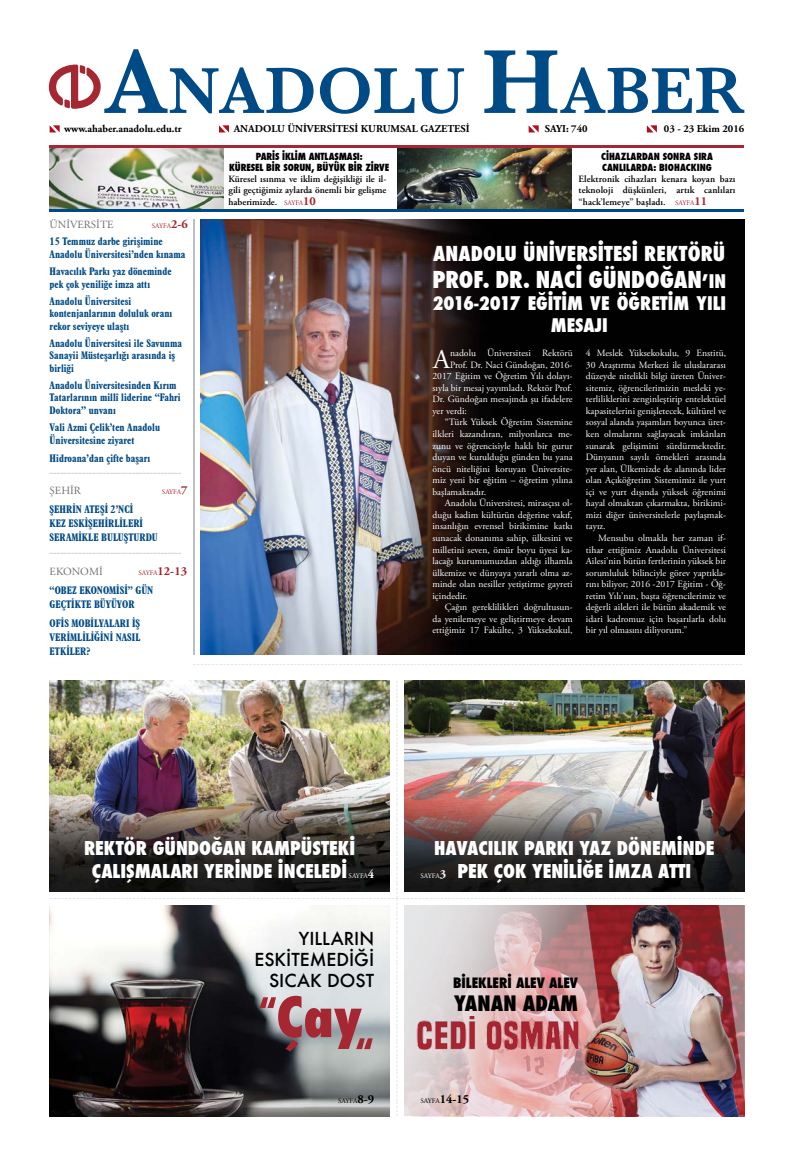
<style>
.page{position:relative;width:794px;height:1166px;background:#fff}
.page>*{position:absolute;margin:0;border:0;box-sizing:border-box;transform-origin:0 0}
.t1{font:800 condensed 53.81px "Futura";color:#a52731}
.t2{font:27.04px "Adobe Garamond Pro";color:#fff}
.t3{font:800 condensed 22.75px "Futura";color:#fff}
.t4{font:800 condensed 20.82px "Futura";color:#000}
.t5{font:800 condensed 20.12px "Futura";letter-spacing:.005em;color:#fff}
.t6{font:800 condensed 18.64px/22.4px "Futura";color:#fff;text-align:center}
.t7{font:800 condensed 18.38px/22.1px "Futura";color:#fff;text-align:center}
.t8{font:500 17.5px/21px "Futura";color:#000;text-align:right}
.t9{font:800 condensed 14px "Futura";color:#000}
.t10{font:10.94px "Hoefler Text";color:#bcbec0}
.t11{font:10.94px "Adobe Garamond Pro";color:#6d6e71}
.t12{font:700 condensed 10.5px/14px "Aldine 721 BT";color:#004a85}
.t13{font:10.5px "Minion Pro";color:#d1d3d4}
.t14{font:700 10.5px "Adobe Garamond Pro";color:#000}
.t15{font:9.62px/11.5px "Adobe Garamond Pro";color:#fff;text-align:justify}
.t16{font:600 9.62px/11.5px "Adobe Garamond Pro";color:#000;text-align:justify}
.t17{font:800 condensed 9.62px/11.5px "Futura";letter-spacing:-.01em;color:#000;text-align:center}
.t18{font:7px "Adobe Garamond Pro";letter-spacing:-.02em;color:#a52731}
.t19{font:7px "Adobe Garamond Pro";letter-spacing:-.02em;color:#000}
.t20{font:7px "Adobe Garamond Pro";letter-spacing:-.02em;color:#fff}
.s1{font-weight:700;font-size:12.25px}
.s2{font-weight:400;font-size:7px;color:#a52731}
.s3{font-weight:700;font-size:12.25px;color:#a52731}
.s4{font-size:18.38px}
</style>
<div class="page">
<svg style="left:48px;top:49px;width:265px;height:64px"></svg>
<svg style="left:320px;top:67px;width:144px;height:47px"></svg>
<svg style="left:484px;top:50px;width:260px;height:63px"></svg>
<svg style="left:50px;top:125px;width:10px;height:7px"></svg>
<svg style="left:219px;top:125px;width:10px;height:7px"></svg>
<svg style="left:528px;top:125px;width:10px;height:7px"></svg>
<svg style="left:647px;top:125px;width:10px;height:7px"></svg>
<img style="left:50px;top:905px;width:339px;height:211px">
<img style="left:50px;top:148px;width:173px;height:61px">
<img style="left:404px;top:905px;width:340px;height:211px">
<img style="left:50px;top:680px;width:339px;height:211px">
<img style="left:404px;top:680px;width:340px;height:211px">
<img style="left:200px;top:219px;width:544px;height:436px">
<img style="left:397px;top:148px;width:174px;height:61px">
<hr style="left:50px;top:209px;width:694px;height:3px;background:#004a85">
<hr style="left:50px;top:145px;width:694px;height:3px;background:#a52731">
<svg style="left:259px;top:997px;width:17px;height:11px"></svg>
<svg style="left:356px;top:1038px;width:17px;height:11px"></svg>
<img style="left:415px;top:1016px;width:168px;height:37px">
<hr style="left:193px;top:219px;width:1px;height:436px;background:#bcbec0">
<p class="t14" style="left:64px;top:123px;width:119px">www.ahaber.anadolu.edu.tr</p>
<p class="t14" style="left:234px;top:123px;width:237px">ANADOLU ÜNİVERSİTESİ KURUMSAL GAZETESİ</p>
<p class="t14" style="left:545px;top:123px;width:44px">SAYI: 740</p>
<p class="t14" style="left:664px;top:123px;width:82px">03 - 23 Ekim 2016</p>
<p class="t17" style="left:229px;top:150px;width:162px">PARİS İKLİM ANTLAŞMASI:<br>KÜRESEL BİR SORUN, BÜYÜK BİR ZİRVE</p>
<p class="t17" style="left:601px;top:150px;width:113px;text-align:left">CİHAZLARDAN SONRA SIRA<br>CANLILARDA: BIOHACKING</p>
<p class="t11" style="left:50px;top:218px;width:66px">ÜNİVERSİTE</p>
<p class="t18" style="left:152px;top:222px;width:38px">SAYFA<span class="s1">2-6</span></p>
<p class="t12" style="left:50px;top:235px;width:137px;line-height:12.6px">15 Temmuz darbe girişimine<br>Anadolu Üniversitesi’nden kınama</p>
<p class="t12" style="left:50px;top:265px;width:124px;line-height:12.6px">Havacılık Parkı yaz döneminde pek çok yeniliğe imza attı</p>
<p class="t12" style="left:50px;top:295px;width:124px;line-height:12.4px">Anadolu Üniversitesi kontenjanlarının doluluk oranı rekor seviyeye ulaştı</p>
<p class="t12" style="left:50px;top:337px;width:134px;line-height:12.4px">Anadolu Üniversitesi ile Savunma<br>Sanayii Müsteşarlığı arasında iş birliği</p>
<p class="t12" style="left:50px;top:379px;width:133px;line-height:12.2px">Anadolu Üniversitesinden Kırım<br>Tatarlarının millî liderine “Fahri<br>Doktora” unvanı</p>
<p class="t12" style="left:50px;top:420px;width:112px;line-height:12.6px">Vali Azmi Çelik’ten Anadolu<br>Üniversitesine ziyaret</p>
<p class="t12" style="left:50px;top:450px;width:102px">Hidroana’dan çifte başarı</p>
<p class="t10" style="left:50px;top:467px;width:134px">-------------------------------------</p>
<p class="t11" style="left:50px;top:484px;width:33px">ŞEHİR</p>
<p class="t18" style="left:162px;top:488px;width:27px">SAYFA<span class="s1">7</span></p>
<p class="t12" style="left:50px;top:502px;width:110px">ŞEHRİN ATEŞİ 2’NCİ<br>KEZ ESKİŞEHİRLİLERİ<br>SERAMİKLE BULUŞTURDU</p>
<p class="t10" style="left:50px;top:547px;width:134px">-------------------------------------</p>
<p class="t11" style="left:50px;top:565px;width:55px">EKONOMİ</p>
<p class="t18" style="left:138px;top:568px;width:50px">SAYFA<span class="s1">12-13</span></p>
<p class="t12" style="left:50px;top:582px;width:105px">“OBEZ EKONOMİSİ” GÜN<br>GEÇTİKTE BÜYÜYOR</p>
<p class="t12" style="left:50px;top:616px;width:92px;text-align:justify">OFİS MOBİLYALARI İŞ VERİMLİLİĞİNİ NASIL ETKİLER?</p>
<p class="t16" style="left:229px;top:173px;width:159px">Küresel ısınma ve iklim değişikliği ile il&shy;gili geçtiğimiz aylarda önemli bir gelişme haberimizde. <span class="s2">SAYFA</span><span class="s3">10</span></p>
<p class="t16" style="left:578px;top:173px;width:158px">Elektronik cihazları kenara koyan bazı teknoloji düşkünleri, artık canlıları “hack’lemeye” başladı. <span class="s2">SAYFA</span><span class="s3">11</span></p>
<h3 class="t5" style="left:433px;top:239px;width:293px">ANADOLU ÜNİVERSİTESİ REKTÖRÜ</h3>
<h3 class="t3" style="left:432px;top:264px;width:295px">PROF. DR. NACİ GÜNDOĞAN<span class="s4">’IN</span></h3>
<h3 class="t7" style="left:432px;top:292px;width:295px">2016-2017 EĞİTİM VE ÖĞRETİM YILI<br>MESAJI</h3>
<h2 class="t2" style="left:433px;top:343px;width:18px">A</h2>
<p class="t15" style="left:450px;top:348px;width:124px">nadolu Üniversitesi Rektörü</p>
<p class="t15" style="left:450px;top:359px;width:124px">Prof. Dr. Naci Gündoğan, 2016-</p>
<p class="t15" style="left:432px;top:371px;width:142px">2017 Eğitim ve Öğretim Yılı dolayı-</p>
<p class="t15" style="left:432px;top:382px;width:142px">sıyla bir mesaj yayımladı. Rektör Prof.</p>
<p class="t15" style="left:432px;top:394px;width:142px">Dr. Gündoğan mesajında şu ifadelere</p>
<p class="t15" style="left:432px;top:405px;width:36px">yer verdi:</p>
<p class="t15" style="left:445px;top:417px;width:129px">“Türk Yüksek Öğretim Sistemine</p>
<p class="t15" style="left:432px;top:428px;width:142px">ilkleri kazandıran, milyonlarca me-</p>
<p class="t15" style="left:432px;top:440px;width:142px">zunu ve öğrencisiyle haklı bir gurur</p>
<p class="t15" style="left:432px;top:452px;width:142px">duyan ve kurulduğu günden bu yana</p>
<p class="t15" style="left:432px;top:463px;width:142px">öncü niteliğini koruyan Üniversite-</p>
<p class="t15" style="left:432px;top:475px;width:142px">miz yeni bir eğitim – öğretim yılına</p>
<p class="t15" style="left:432px;top:486px;width:55px">başlamaktadır.</p>
<p class="t15" style="left:445px;top:498px;width:129px">Anadolu Üniversitesi, mirasçısı ol-</p>
<p class="t15" style="left:432px;top:509px;width:142px">duğu kadim kültürün değerine vakıf,</p>
<p class="t15" style="left:432px;top:521px;width:142px">insanlığın evrensel birikimine katkı</p>
<p class="t15" style="left:432px;top:532px;width:142px">sunacak donanıma sahip, ülkesini ve</p>
<p class="t15" style="left:432px;top:544px;width:142px">milletini seven, ömür boyu üyesi ka-</p>
<p class="t15" style="left:432px;top:555px;width:142px">lacağı kurumumuzdan aldığı ilhamla</p>
<p class="t15" style="left:432px;top:567px;width:142px">ülkemize ve dünyaya yararlı olma az-</p>
<p class="t15" style="left:432px;top:579px;width:142px">minde olan nesiller yetiştirme gayreti</p>
<p class="t15" style="left:432px;top:590px;width:37px">içindedir.</p>
<p class="t15" style="left:445px;top:602px;width:129px">Çağın gereklilikleri doğrultusun-</p>
<p class="t15" style="left:432px;top:613px;width:142px">da yenilemeye ve geliştirmeye devam</p>
<p class="t15" style="left:432px;top:625px;width:142px">ettiğimiz 17 Fakülte, 3 Yüksekokul,</p>
<p class="t15" style="left:586px;top:348px;width:142px">4 Meslek Yüksekokulu, 9 Enstitü, 30 Araştırma Merkezi ile uluslararası düzeyde nitelikli bilgi üreten Üniver&shy;sitemiz, öğrencilerimizin mesleki ye&shy;terliliklerini zenginleştirip entelektüel kapasitelerini genişletecek, kültürel ve sosyal alanda yaşamları boyunca üret&shy;ken olmalarını sağlayacak imkânları sunarak gelişimini sürdürmektedir.<br>Dünyanın sayılı örnekleri arasında yer alan, Ülkemizde de alanında lider olan Açıköğretim Sistemimiz ile yurt içi ve yurt dışında yüksek öğrenimi hayal olmaktan çıkarmakta, birikimi&shy;mizi diğer üniversitelerle paylaşmak&shy;tayız.</p>
<p class="t15" style="left:586px;top:532px;width:142px;text-indent:12px">Mensubu olmakla her zaman if&shy;tihar ettiğimiz Anadolu Üniversitesi Ailesi’nin bütün fertlerinin yüksek bir sorumluluk bilinciyle görev yaptıkla&shy;rını biliyor; 2016 -2017 Eğitim - Öğ&shy;retim Yılı’nın, başta öğrencilerimiz ve değerli aileleri ile bütün akademik ve idari kadromuz için başarılarla dolu bir yıl olmasını diliyorum.”</p>
<p class="t13" style="left:193px;top:657px;width:551px">---------------------------------------------------------------------------------------------------------------------------------------------------</p>
<h3 class="t6" style="left:84px;top:837px;width:272px">REKTÖR GÜNDOĞAN KAMPÜSTEKİ<br>ÇALIŞMALARI YERİNDE İNCELEDİ</h3>
<h3 class="t6" style="left:434px;top:837px;width:282px">HAVACILIK PARKI YAZ DÖNEMİNDE<br>PEK ÇOK YENİLİĞE İMZA ATTI</h3>
<p class="t20" style="left:349px;top:871px;width:27px">SAYFA<span class="s1">4</span></p>
<p class="t20" style="left:420px;top:871px;width:27px">SAYFA<span class="s1">3</span></p>
<p class="t13" style="left:50px;top:890px;width:696px">-----------------------------------------------------------------------------------------------------------------------------------------------------------------------------------------</p>
<h3 class="t8" style="left:254px;top:928px;width:121px">YILLARIN<br>ESKİTEMEDİĞİ<br>SICAK DOST</h3>
<h1 class="t1" style="left:276px;top:980px;width:87px">Çay</h1>
<p class="t19" style="left:338px;top:1096px;width:38px">SAYFA<span class="s1">8-9</span></p>
<h3 class="t9" style="left:453px;top:973px;width:126px">BİLEKLERİ ALEV ALEV</h3>
<h3 class="t4" style="left:454px;top:989px;width:125px">YANAN ADAM</h3>
<p class="t19" style="left:420px;top:1096px;width:50px">SAYFA<span class="s1">14-15</span></p>
</div>
